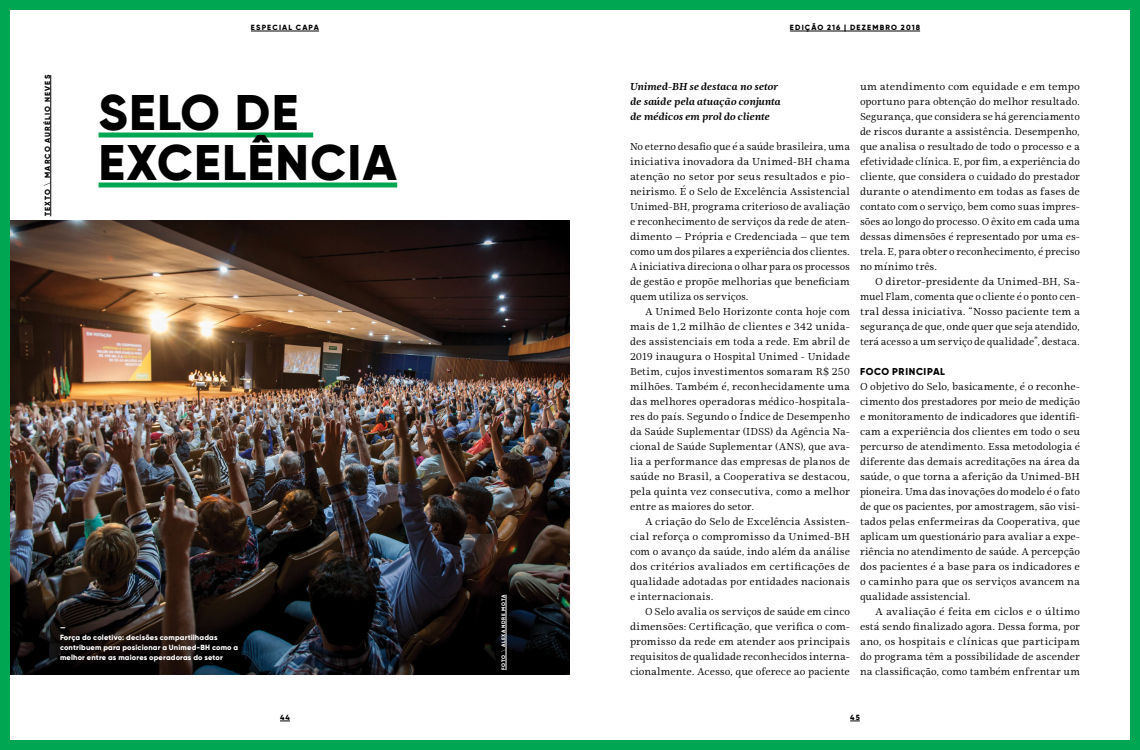
<style>
.page{position:relative;width:1140px;height:750px;background:#fff}
.page>*{position:absolute;margin:0;border:0;box-sizing:border-box;transform-origin:0 0}
.t1{font:800 50px/50px "Gilroy";letter-spacing:.03em;color:#000}
.t2{font:10px/15px "Ninfa Serif";color:#000;text-align:justify}
.t3{font:italic 700 10px/15px "Ninfa Serif";letter-spacing:-.03em;color:#000}
.t4{font:800 10px "Gilroy";letter-spacing:.06em;color:#000}
.t5{font:800 7.5px/10px "Gilroy";letter-spacing:.02em;color:#fff}
.t6{font:800 7.5px "Gilroy";letter-spacing:.15em;color:#000}
.t7{font:800 5px "Gilroy";letter-spacing:.155em;color:#fff}
</style>
<div class="page">
<img style="left:0;top:0;width:570px;height:750px">
<svg style="left:570px;top:0;width:570px;height:750px"></svg>
<hr style="left:51px;top:75px;width:1px;height:141px;background:#000">
<div style="left:99px;top:133px;width:214px;height:5px;background:#00a651"></div>
<div style="left:99px;top:183px;width:298px;height:5px;background:#00a651"></div>
<hr style="left:506px;top:595px;width:1px;height:75px;background:#fff">
<hr style="left:251px;top:31px;width:68px;height:1px;background:#000">
<hr style="left:790px;top:31px;width:130px;height:1px;background:#000">
<p class="t6" style="left:251px;top:23px;width:70px">ESPECIAL CAPA</p>
<p class="t6" style="left:790px;top:23px;width:132px">EDIÇÃO 216 | DEZEMBRO 2018</p>
<p class="t6" style="left:43px;top:216px;width:143px;rotate:-90deg">TEXTO \ MARCO AURÉLIO NEVES</p>
<h1 class="t1" style="left:99px;top:87px;width:300px">SELO DE<br>EXCELÊNCIA</h1>
<p class="t5" style="left:60px;top:622px;width:180px">—<br>Força do coletivo: decisões compartilhadas contribuem para posicionar a Unimed-BH como a melhor entre as maiores operadoras do setor</p>
<p class="t7" style="left:500px;top:670px;width:77px;rotate:-90deg">FOTO \ ALEXANDRE MOTA</p>
<p class="t3" style="left:630px;top:79px;width:152px">Unimed-BH se destaca no setor de saúde pela atuação conjunta de médicos em prol do cliente</p>
<p class="t2" style="left:630px;top:139px;width:222px">No eterno desafio que é a saúde brasileira, uma iniciativa inovadora da Unimed-BH chama atenção no setor por seus resultados e pio&shy;neirismo. É o Selo de Excelência Assistencial Unimed-BH, programa criterioso de avaliação e reconhecimento de serviços da rede de aten&shy;dimento – Própria e Credenciada – que tem como um dos pilares a experiência dos clientes.<br>A iniciativa direciona o olhar para os processos de gestão e propõe melhorias que beneficiam quem utiliza os serviços.</p>
<p class="t2" style="left:630px;top:304px;width:222px;text-indent:15px">A Unimed Belo Horizonte conta hoje com mais de 1,2 milhão de clientes e 342 unida&shy;des assistenciais em toda a rede. Em abril de 2019 inaugura o Hospital Unimed - Unidade Betim, cujos investimentos somaram R$ 250 milhões. Também é, reconhecidamente uma das melhores operadoras médico-hospitala&shy;res do país. Segundo o Índice de Desempenho da Saúde Suplementar (IDSS) da Agência Na&shy;cional de Saúde Suplementar (ANS), que ava&shy;lia a performance das empresas de planos de saúde no Brasil, a Cooperativa se destacou, pela quinta vez consecutiva, como a melhor entre as maiores do setor.</p>
<p class="t2" style="left:630px;top:514px;width:222px;text-indent:15px">A criação do Selo de Excelência Assisten&shy;cial reforça o compromisso da Unimed-BH com o avanço da saúde, indo além da análise dos critérios avaliados em certificações de qualidade adotadas por entidades nacionais e internacionais.</p>
<p class="t2" style="left:630px;top:604px;width:222px;text-indent:15px">O Selo avalia os serviços de saúde em cinco dimensões: Certificação, que verifica o com&shy;promisso da rede em atender aos principais requisitos de qualidade reconhecidos interna&shy;cionalmente. Acesso, que oferece ao paciente</p>
<p class="t2" style="left:860px;top:79px;width:222px">um atendimento com equidade e em tempo oportuno para obtenção do melhor resultado.<br>Segurança, que considera se há gerenciamento de riscos durante a assistência. Desempenho, que analisa o resultado de todo o processo e a efetividade clínica. E, por fim, a experiência do cliente, que considera o cuidado do prestador durante o atendimento em todas as fases de contato com o serviço, bem como suas impres&shy;sões ao longo do processo. O êxito em cada uma dessas dimensões é representado por uma es&shy;trela. E, para obter o reconhecimento, é preciso no mínimo três.</p>
<p class="t2" style="left:860px;top:274px;width:222px;text-indent:15px">O diretor-presidente da Unimed-BH, Sa&shy;muel Flam, comenta que o cliente é o ponto cen&shy;tral dessa iniciativa. “Nosso paciente tem a segurança de que, onde quer que seja atendido, terá acesso a um serviço de qualidade”, destaca.</p>
<p class="t4" style="left:860px;top:365px;width:86px">FOCO PRINCIPAL</p>
<p class="t2" style="left:860px;top:379px;width:222px">O objetivo do Selo, basicamente, é o reconhe&shy;cimento dos prestadores por meio de medição e monitoramento de indicadores que identifi&shy;cam a experiência dos clientes em todo o seu percurso de atendimento. Essa metodologia é diferente das demais acreditações na área da saúde, o que torna a aferição da Unimed-BH pioneira. Uma das inovações do modelo é o fato de que os pacientes, por amostragem, são visi&shy;tados pelas enfermeiras da Cooperativa, que aplicam um questionário para avaliar a expe&shy;riência no atendimento de saúde. A percepção dos pacientes é a base para os indicadores e o caminho para que os serviços avancem na qualidade assistencial.</p>
<p class="t2" style="left:860px;top:604px;width:222px;text-indent:15px">A avaliação é feita em ciclos e o último está sendo finalizado agora. Dessa forma, por ano, os hospitais e clínicas que participam do programa têm a possibilidade de ascender na classificação, como também enfrentar um</p>
<p class="t6" style="left:280px;top:713px;width:11px">44</p>
<p class="t6" style="left:850px;top:713px;width:11px">45</p>
</div>
